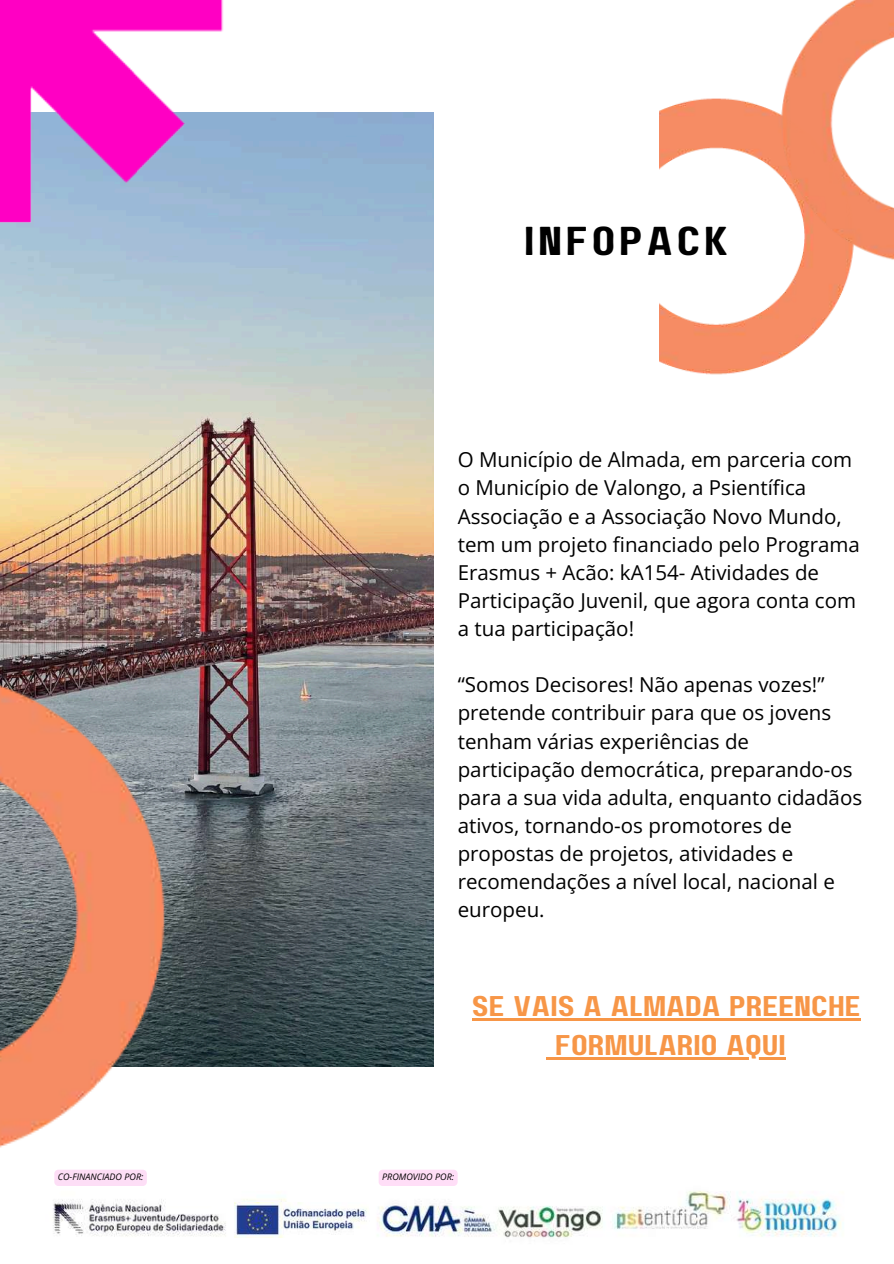
<style>
.page{position:relative;width:894px;height:1264px;background:#fff}
.page>*{position:absolute;margin:0;border:0;box-sizing:border-box;transform-origin:0 0}
.t1{font:40.35px "Paalalabas Display Wide BETA";letter-spacing:.09em;color:#000}
.t2{font:28.5px/39.3px "Paalalabas Display Wide BETA";color:#f79647;text-align:center}
.t3{font:20.55px/28.2px "Open Sans";color:#000}
.t4{font:italic 9px "Open Sans";color:#000}
</style>
<div class="page">
<img style="left:378px;top:1172px;width:463px;height:66px">
<div style="left:378px;top:1169px;width:79px;height:16px;background:#ffdef7"></div>
<img style="left:659px;top:99px;width:172px;height:276px">
<img style="left:0;top:113px;width:433px;height:953px">
<hr style="left:472px;top:1018px;width:388px;height:2px;background:#f79647">
<svg style="left:546px;top:1057px;width:9px;height:2px"></svg>
<hr style="left:555px;top:1057px;width:230px;height:2px;background:#f79647">
<img style="left:0;top:589px;width:378px;height:649px">
<img style="left:695px;top:0;width:198px;height:313px">
<img style="left:0;top:0;width:255px;height:262px">
<h1 class="t1" style="left:524px;top:224px;width:206px">INFOPACK</h1>
<p class="t3" style="left:457px;top:445px;width:403px">O Município de Almada, em parceria com o Município de Valongo, a Psientífica Associação e a Associação Novo Mundo, tem um projeto financiado pelo Programa Erasmus + Acão: kA154- Atividades de Participação Juvenil, que agora conta com a tua participação!</p>
<p class="t3" style="left:457px;top:670px;width:406px">“Somos Decisores! Não apenas vozes!” pretende contribuir para que os jovens tenham várias experiências de participação democrática, preparando-os para a sua vida adulta, enquanto cidadãos ativos, tornando-os promotores de propostas de projetos, atividades e recomendações a nível local, nacional e europeu.</p>
<h2 class="t2" style="left:472px;top:988px;width:390px">SE VAIS A ALMADA PREENCHE<br>FORMULÁRIO AQUI</h2>
<p class="t4" style="left:58px;top:1170px;width:87px">CO-FINANCIADO POR:</p>
<p class="t4" style="left:382px;top:1170px;width:73px">PROMOVIDO POR:</p>
</div>
